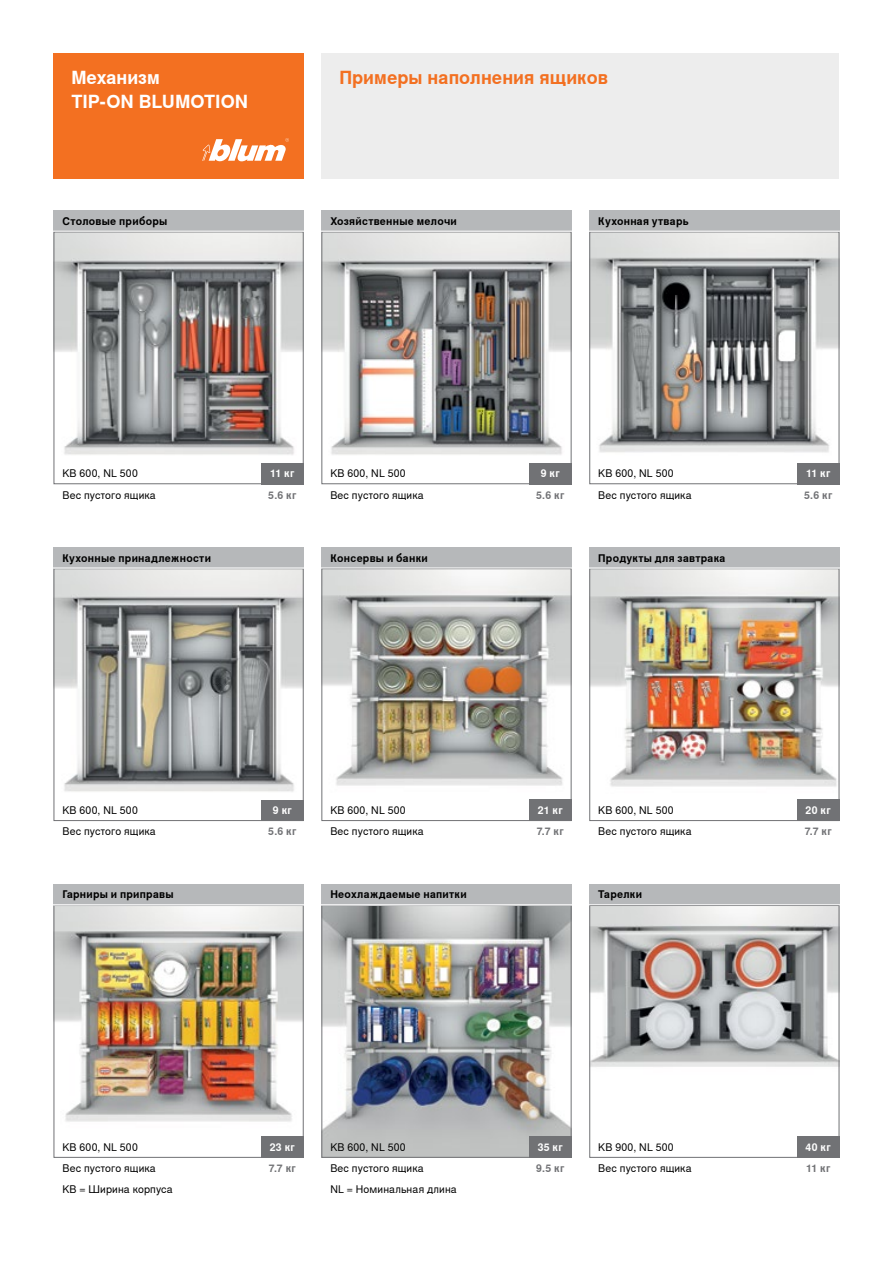
<style>
.page{position:relative;width:893px;height:1263px;background:#fff}
.page>*{position:absolute;margin:0;border:0;box-sizing:border-box;transform-origin:0 0}
.BBOX_12_Head_White_B{font:700 18px "Nimbus Sans Global";color:#fff}
.CBOX_12_Subhead_Oran{font:700 18px "Nimbus Sans Global";color:#f37021}
.TABLE_07_Copy_Black{font:10.5px "Nimbus Sans Global";letter-spacing:.015em;color:#000}
.TABLE_07_Head_Black{font:700 10.5px "Nimbus Sans Global";letter-spacing:.025em;color:#000}
.EYECATCHER_7_CBox_Wh{font:700 10.5px "Nimbus Sans Global";letter-spacing:.005em;color:#717275}
.EYECATCHER_7_CBox_Wh-2{font:700 10.5px "Nimbus Sans Global";letter-spacing:.005em;color:#fff}
</style>
<div class="page">
<div style="left:54px;top:210px;width:250px;height:22px;background:#b6b8ba"></div>
<img style="left:56px;top:234px;width:246px;height:221px">
<div style="left:54px;top:232px;width:250px;height:252px;border:1px solid #717275"></div>
<img style="left:56px;top:570px;width:246px;height:222px">
<div style="left:54px;top:568px;width:250px;height:253px;border:1px solid #717275"></div>
<img style="left:323px;top:234px;width:246px;height:221px">
<div style="left:321px;top:232px;width:250px;height:252px;border:1px solid #717275"></div>
<div style="left:321px;top:210px;width:250px;height:22px;background:#b6b8ba"></div>
<div style="left:54px;top:547px;width:250px;height:21px;background:#b6b8ba"></div>
<div style="left:321px;top:54px;width:518px;height:125px;background:#ebebec"></div>
<div style="left:54px;top:54px;width:250px;height:125px;background:#f37021"></div>
<svg style="left:202px;top:138px;width:87px;height:23px"></svg>
<img style="left:591px;top:234px;width:246px;height:219px">
<div style="left:589px;top:232px;width:250px;height:252px;border:1px solid #717275"></div>
<div style="left:589px;top:210px;width:250px;height:22px;background:#b6b8ba"></div>
<div style="left:321px;top:547px;width:250px;height:21px;background:#b6b8ba"></div>
<img style="left:323px;top:570px;width:246px;height:230px">
<div style="left:321px;top:568px;width:250px;height:253px;border:1px solid #717275"></div>
<img style="left:56px;top:907px;width:246px;height:230px">
<div style="left:54px;top:905px;width:250px;height:253px;border:1px solid #717275"></div>
<img style="left:591px;top:570px;width:246px;height:230px">
<div style="left:589px;top:568px;width:250px;height:253px;border:1px solid #717275"></div>
<div style="left:589px;top:547px;width:250px;height:21px;background:#b6b8ba"></div>
<div style="left:54px;top:884px;width:250px;height:21px;background:#b6b8ba"></div>
<img style="left:323px;top:907px;width:246px;height:249px">
<div style="left:321px;top:905px;width:250px;height:253px;border:1px solid #717275"></div>
<div style="left:321px;top:884px;width:250px;height:21px;background:#b6b8ba"></div>
<div style="left:589px;top:884px;width:250px;height:21px;background:#b6b8ba"></div>
<img style="left:591px;top:907px;width:246px;height:160px">
<div style="left:589px;top:905px;width:250px;height:253px;border:1px solid #717275"></div>
<div style="left:529px;top:463px;width:42px;height:21px;background:#717275"></div>
<div style="left:261px;top:463px;width:43px;height:21px;background:#717275"></div>
<div style="left:261px;top:800px;width:43px;height:21px;background:#717275"></div>
<div style="left:797px;top:463px;width:42px;height:21px;background:#717275"></div>
<div style="left:529px;top:800px;width:42px;height:21px;background:#717275"></div>
<div style="left:797px;top:800px;width:42px;height:21px;background:#717275"></div>
<div style="left:261px;top:1137px;width:43px;height:21px;background:#717275"></div>
<div style="left:529px;top:1137px;width:42px;height:21px;background:#717275"></div>
<div style="left:797px;top:1137px;width:42px;height:21px;background:#717275"></div>
<hr style="left:50px;top:231px;width:792px;height:1px;background:#fff">
<hr style="left:53px;top:568px;width:787px;height:1px;background:#fff">
<hr style="left:53px;top:904px;width:787px;height:1px;background:#fff">
<p class="BBOX_12_Head_White_B" style="left:71px;top:67px;width:90px">Механизм</p>
<p class="CBOX_12_Subhead_Oran" style="left:339px;top:67px;width:270px">Примеры наполнения ящиков</p>
<p class="BBOX_12_Head_White_B" style="left:71px;top:91px;width:178px">TIP-ON BLUMOTION</p>
<p class="TABLE_07_Head_Black" style="left:63px;top:215px;width:106px">Столовые приборы</p>
<p class="TABLE_07_Head_Black" style="left:330px;top:215px;width:128px">Хозяйственные мелочи</p>
<p class="TABLE_07_Head_Black" style="left:598px;top:215px;width:92px">Кухонная утварь</p>
<p class="TABLE_07_Copy_Black" style="left:63px;top:468px;width:77px">KB 600, NL 500</p>
<p class="TABLE_07_Copy_Black" style="left:330px;top:468px;width:77px">KB 600, NL 500</p>
<p class="TABLE_07_Copy_Black" style="left:598px;top:468px;width:77px">KB 600, NL 500</p>
<p class="EYECATCHER_7_CBox_Wh-2" style="left:270px;top:468px;width:26px">11 кг</p>
<p class="EYECATCHER_7_CBox_Wh-2" style="left:541px;top:468px;width:20px">9 кг</p>
<p class="EYECATCHER_7_CBox_Wh-2" style="left:806px;top:468px;width:26px">11 кг</p>
<p class="TABLE_07_Copy_Black" style="left:63px;top:489px;width:95px">Вес пустого ящика</p>
<p class="TABLE_07_Copy_Black" style="left:330px;top:489px;width:95px">Вес пустого ящика</p>
<p class="TABLE_07_Copy_Black" style="left:598px;top:489px;width:95px">Вес пустого ящика</p>
<p class="EYECATCHER_7_CBox_Wh" style="left:268px;top:489px;width:30px">5.6 кг</p>
<p class="EYECATCHER_7_CBox_Wh" style="left:536px;top:489px;width:30px">5.6 кг</p>
<p class="EYECATCHER_7_CBox_Wh" style="left:804px;top:489px;width:30px">5.6 кг</p>
<p class="TABLE_07_Head_Black" style="left:63px;top:552px;width:150px">Кухонные принадлежности</p>
<p class="TABLE_07_Head_Black" style="left:330px;top:552px;width:99px">Консервы и банки</p>
<p class="TABLE_07_Copy_Black" style="left:63px;top:804px;width:77px">KB 600, NL 500</p>
<p class="EYECATCHER_7_CBox_Wh-2" style="left:273px;top:804px;width:20px">9 кг</p>
<p class="TABLE_07_Copy_Black" style="left:330px;top:804px;width:77px">KB 600, NL 500</p>
<p class="TABLE_07_Head_Black" style="left:598px;top:552px;width:129px">Продукты для завтрака</p>
<p class="EYECATCHER_7_CBox_Wh-2" style="left:538px;top:804px;width:26px">21 кг</p>
<p class="TABLE_07_Copy_Black" style="left:598px;top:804px;width:77px">KB 600, NL 500</p>
<p class="EYECATCHER_7_CBox_Wh-2" style="left:806px;top:804px;width:27px">20 кг</p>
<p class="TABLE_07_Copy_Black" style="left:63px;top:825px;width:95px">Вес пустого ящика</p>
<p class="TABLE_07_Copy_Black" style="left:330px;top:825px;width:95px">Вес пустого ящика</p>
<p class="TABLE_07_Copy_Black" style="left:598px;top:825px;width:95px">Вес пустого ящика</p>
<p class="EYECATCHER_7_CBox_Wh" style="left:268px;top:825px;width:30px">5.6 кг</p>
<p class="EYECATCHER_7_CBox_Wh" style="left:537px;top:825px;width:28px">7.7 кг</p>
<p class="EYECATCHER_7_CBox_Wh" style="left:805px;top:825px;width:28px">7.7 кг</p>
<p class="TABLE_07_Head_Black" style="left:63px;top:889px;width:113px">Гарниры и приправы</p>
<p class="TABLE_07_Copy_Black" style="left:63px;top:1141px;width:77px">KB 600, NL 500</p>
<p class="TABLE_07_Head_Black" style="left:330px;top:889px;width:138px">Неохлаждаемые напитки</p>
<p class="TABLE_07_Head_Black" style="left:598px;top:889px;width:45px">Тарелки</p>
<p class="EYECATCHER_7_CBox_Wh-2" style="left:270px;top:1141px;width:26px">23 кг</p>
<p class="TABLE_07_Copy_Black" style="left:330px;top:1141px;width:77px">KB 600, NL 500</p>
<p class="TABLE_07_Copy_Black" style="left:598px;top:1141px;width:77px">KB 900, NL 500</p>
<p class="EYECATCHER_7_CBox_Wh-2" style="left:538px;top:1141px;width:27px">35 кг</p>
<p class="EYECATCHER_7_CBox_Wh-2" style="left:806px;top:1141px;width:27px">40 кг</p>
<p class="TABLE_07_Copy_Black" style="left:63px;top:1162px;width:95px">Вес пустого ящика</p>
<p class="TABLE_07_Copy_Black" style="left:330px;top:1162px;width:95px">Вес пустого ящика</p>
<p class="TABLE_07_Copy_Black" style="left:598px;top:1162px;width:95px">Вес пустого ящика</p>
<p class="EYECATCHER_7_CBox_Wh" style="left:269px;top:1162px;width:28px">7.7 кг</p>
<p class="EYECATCHER_7_CBox_Wh" style="left:536px;top:1162px;width:30px">9.5 кг</p>
<p class="EYECATCHER_7_CBox_Wh" style="left:806px;top:1162px;width:26px">11 кг</p>
<p class="TABLE_07_Copy_Black" style="left:63px;top:1183px;width:112px">KB = Ширина корпуса</p>
<p class="TABLE_07_Copy_Black" style="left:330px;top:1183px;width:128px">NL = Номинальная длина</p>
</div>
